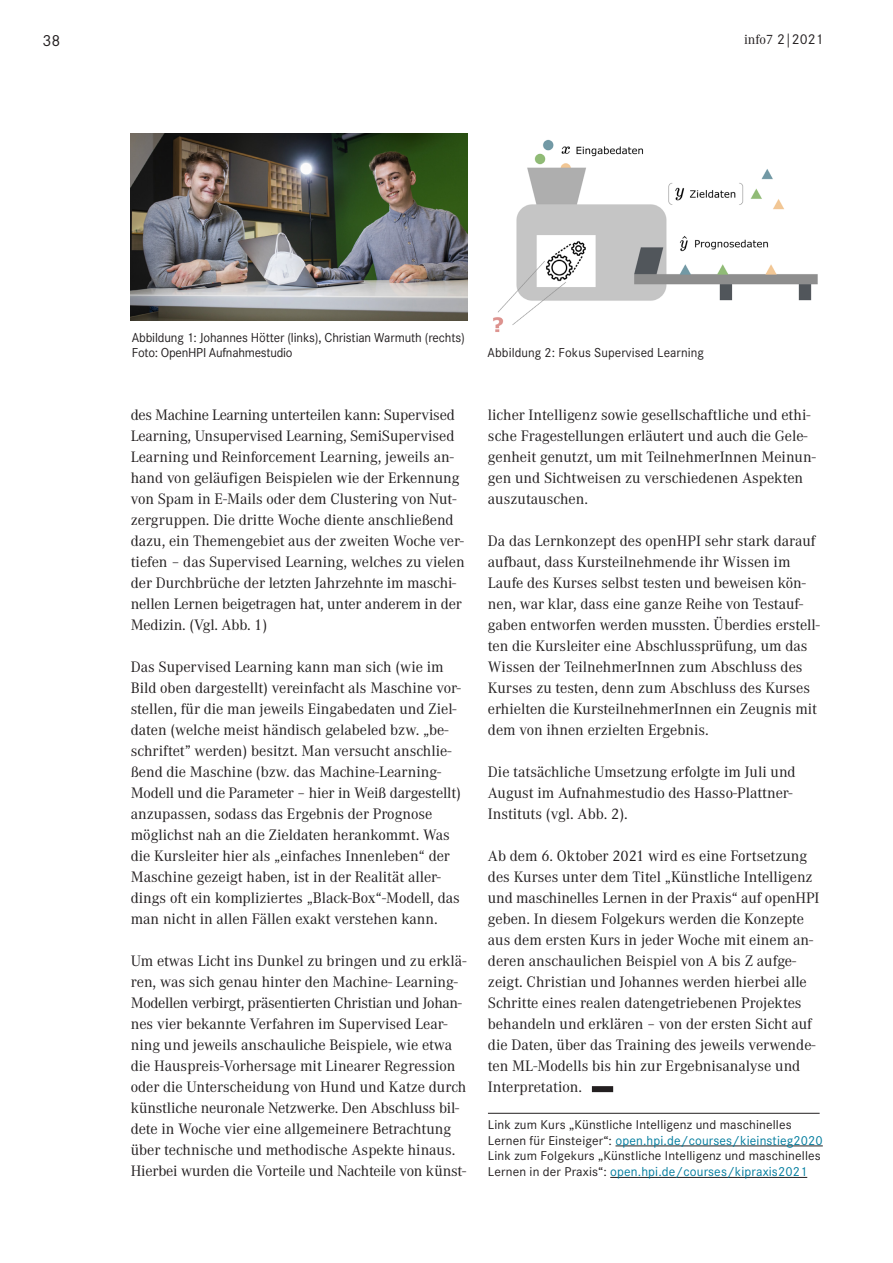
<style>
.page{position:relative;width:893px;height:1263px;background:#fff}
.page>*{position:absolute;margin:0;border:0;box-sizing:border-box;transform-origin:0 0}
._02_Fließ_Corp_A{font:15.75px/21px "Corporate A";color:#231f20}
.t1{font:15.75px "Corporate SBQ";color:#231f20}
.t2{font:13.95px "Corporate SBQ";color:#231f20}
._03_Anmerkungen{font:12.75px "Corporate SBQ";letter-spacing:.01em;color:#007c9e}
._03_Bildunterschrift{font:12.75px/15.8px "Corporate SBQ";letter-spacing:-.01em;color:#231f20}
._03_Bildunterschrift-2{font:12.75px "Corporate SBQ";letter-spacing:.01em;color:#231f20}
._03_Anmerkungen-2{font:12.45px "Corporate SBQ";letter-spacing:.01em;color:#231f20}
.s1{font-family:"Corporate A"}
.s2{font-size:12.45px;color:#231f20}
</style>
<div class="page">
<img style="left:493px;top:139px;width:325px;height:193px">
<hr style="left:488px;top:1113px;width:332px;height:1px;background:#231f20">
<hr style="left:615px;top:1145px;width:208px;height:1px;background:#231f20">
<hr style="left:610px;top:1177px;width:197px;height:1px;background:#231f20">
<div style="left:592px;top:1086px;width:21px;height:6px;background:#231f20"></div>
<img style="left:131px;top:133px;width:337px;height:187px">
<p class="t1" style="left:43px;top:31px;width:19px">38</p>
<p class="t2" style="left:744px;top:31px;width:81px"><span class="s1">info7</span> 2|2021</p>
<p class="_03_Bildunterschrift" style="left:132px;top:330px;width:335px">Abbildung 1: Johannes Hötter (links), Christian Warmuth (rechts)<br>Foto: OpenHPI Aufnahmestudio</p>
<p class="_02_Fließ_Corp_A" style="left:131px;top:405px;width:335px">des Machine Learning unterteilen kann: Supervised Learning, Unsupervised Learning, SemiSupervised Learning und Reinforcement Learning, jeweils an&shy;hand von geläufigen Beispielen wie der Erkennung von Spam in E-Mails oder dem Clustering von Nut&shy;zergruppen. Die dritte Woche diente anschließend dazu, ein Themengebiet aus der zweiten Woche ver&shy;tiefen – das Supervised Learning, welches zu vielen der Durchbrüche der letzten Jahrzehnte im maschi&shy;nellen Lernen beigetragen hat, unter anderem in der Medizin. (Vgl. Abb. 1)</p>
<p class="_02_Fließ_Corp_A" style="left:131px;top:657px;width:332px">Das Supervised Learning kann man sich (wie im Bild oben dargestellt) vereinfacht als Maschine vor&shy;stellen, für die man jeweils Eingabedaten und Ziel&shy;daten (welche meist händisch gelabeled bzw. „be&shy;schriftet” werden) besitzt. Man versucht anschlie&shy;ßend die Maschine (bzw. das Machine-Learning-Modell und die Parameter – hier in Weiß dargestellt) anzupassen, sodass das Ergebnis der Prognose möglichst nah an die Zieldaten herankommt. Was die Kursleiter hier als „einfaches Innenleben“ der Maschine gezeigt haben, ist in der Realität aller&shy;dings oft ein kompliziertes „Black-Box“-Modell, das man nicht in allen Fällen exakt verstehen kann.</p>
<p class="_02_Fließ_Corp_A" style="left:131px;top:951px;width:337px">Um etwas Licht ins Dunkel zu bringen und zu erklä&shy;ren, was sich genau hinter den Machine- Learning-Modellen verbirgt, präsentierten Christian und Johan-- nes vier bekannte Verfahren im Supervised Lear&shy;ning und jeweils anschauliche Beispiele, wie etwa die Hauspreis-Vorhersage mit Linearer Regression oder die Unterscheidung von Hund und Katze durch künstliche neuronale Netzwerke. Den Abschluss bil&shy;dete in Woche vier eine allgemeinere Betrachtung über technische und methodische Aspekte hinaus.<br>Hierbei wurden die Vorteile und Nachteile von künst-</p>
<p class="_03_Bildunterschrift-2" style="left:487px;top:345px;width:218px">Abbildung 2: Fokus Supervised Learning</p>
<p class="_02_Fließ_Corp_A" style="left:488px;top:405px;width:329px">licher Intelligenz sowie gesellschaftliche und ethi&shy;sche Fragestellungen erläutert und auch die Gele&shy;genheit genutzt, um mit TeilnehmerInnen Meinun&shy;gen und Sichtweisen zu verschiedenen Aspekten auszutauschen.</p>
<p class="_02_Fließ_Corp_A" style="left:488px;top:531px;width:333px">Da das Lernkonzept des openHPI sehr stark darauf aufbaut, dass Kursteilnehmende ihr Wissen im Laufe des Kurses selbst testen und beweisen kön&shy;nen, war klar, dass eine ganze Reihe von Testauf&shy;gaben entworfen werden mussten. Überdies erstell&shy;ten die Kursleiter eine Abschlussprüfung, um das Wissen der TeilnehmerInnen zum Abschluss des Kurses zu testen, denn zum Abschluss des Kurses erhielten die KursteilnehmerInnen ein Zeugnis mit dem von ihnen erzielten Ergebnis.</p>
<p class="_02_Fließ_Corp_A" style="left:488px;top:762px;width:309px">Die tatsächliche Umsetzung erfolgte im Juli und<br>August im Aufnahmestudio des Hasso-Plattner-<br>Instituts (vgl. Abb. 2).</p>
<p class="_02_Fließ_Corp_A" style="left:488px;top:846px;width:333px">Ab dem 6. Oktober 2021 wird es eine Fortsetzung des Kurses unter dem Titel „Künstliche Intelligenz und maschinelles Lernen in der Praxis“ auf openHPI geben. In diesem Folgekurs werden die Konzepte aus dem ersten Kurs in jeder Woche mit einem an&shy;deren anschaulichen Beispiel von A bis Z aufge&shy;zeigt. Christian und Johannes werden hierbei alle Schritte eines realen datengetriebenen Projektes behandeln und erklären – von der ersten Sicht auf die Daten, über das Training des jeweils verwende&shy;ten ML-Modells bis hin zur Ergebnisanalyse und Interpretation.</p>
<p class="_03_Anmerkungen-2" style="left:488px;top:1117px;width:305px">Link zum Kurs „Künstliche Intelligenz und maschinelles</p>
<p class="_03_Anmerkungen" style="left:488px;top:1133px;width:336px"><span class="s2">Lernen für Einsteiger“:</span> open.hpi.de/courses/kieinstieg2020</p>
<p class="_03_Anmerkungen-2" style="left:488px;top:1149px;width:334px">Link zum Folgekurs „Künstliche Intelligenz und maschinelles</p>
<p class="_03_Anmerkungen" style="left:488px;top:1164px;width:321px"><span class="s2">Lernen in der Praxis“:</span> open.hpi.de/courses/kipraxis2021</p>
</div>
